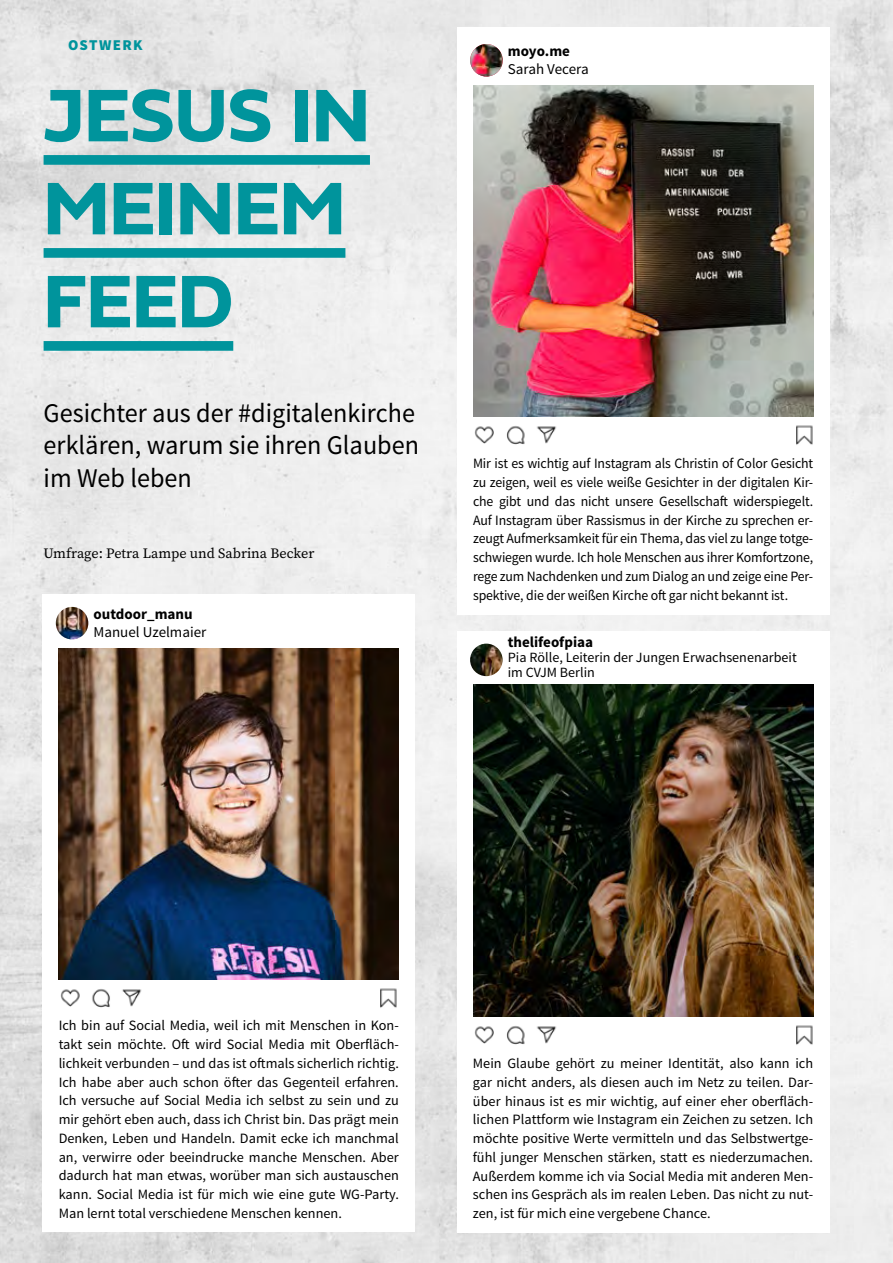
<style>
.page{position:relative;width:893px;height:1263px;background:#fff}
.page>*{position:absolute;margin:0;border:0;box-sizing:border-box;transform-origin:0 0}
.Region_Headline_1A{font:77.55px "Fieldwork Geo Bold";color:#00949c}
.Introtext{font:27px/32.4px "Source Sans Pro";color:#000}
.Autorenname{font:700 15px "Source Sans Pro";color:#000}
.Autorenname-2{font:15px "Source Sans Pro";color:#000}
.Kolumnentitel_Bezeic{font:900 15px "Source Sans Pro";letter-spacing:.085em;color:#00949c}
.Copytext{font:14.25px/18.8px "Source Sans Pro";color:#000;text-align:justify}
.Copytext-2{font:14.25px "Source Serif Pro";color:#000}
.Autorenname-3{font:14.1px/15px "Source Sans Pro";color:#000}
</style>
<div class="page">
<img style="left:0;top:0;width:893px;height:1263px">
<div style="left:44px;top:155px;width:326px;height:10px;background:#00949c"></div>
<div style="left:44px;top:248px;width:301px;height:10px;background:#00949c"></div>
<div style="left:44px;top:341px;width:189px;height:10px;background:#00949c"></div>
<div style="left:457px;top:631px;width:372px;height:602px;background:#fff"></div>
<img style="left:796px;top:1025px;width:17px;height:20px">
<img style="left:470px;top:644px;width:33px;height:32px;border-radius:16px">
<img style="left:474px;top:1026px;width:83px;height:19px">
<img style="left:473px;top:685px;width:340px;height:331px">
<div style="left:457px;top:27px;width:372px;height:587px;background:#fff"></div>
<img style="left:470px;top:44px;width:33px;height:33px;border-radius:16px">
<img style="left:474px;top:426px;width:83px;height:19px">
<img style="left:473px;top:85px;width:340px;height:332px">
<img style="left:796px;top:425px;width:17px;height:20px">
<div style="left:43px;top:594px;width:372px;height:638px;background:#fff"></div>
<img style="left:56px;top:607px;width:32px;height:32px;border-radius:16px">
<img style="left:60px;top:989px;width:82px;height:19px">
<img style="left:59px;top:648px;width:340px;height:332px">
<img style="left:380px;top:988px;width:17px;height:20px">
<p class="Kolumnentitel_Bezeic" style="left:68px;top:35px;width:76px">OSTWERK</p>
<p class="Region_Headline_1A" style="left:44px;top:54px;width:328px">JESUS IN</p>
<p class="Region_Headline_1A" style="left:44px;top:147px;width:303px">MEINEM</p>
<p class="Region_Headline_1A" style="left:44px;top:240px;width:191px">FEED</p>
<p class="Introtext" style="left:44px;top:397px;width:377px">Gesichter aus der #digitalenkirche erklären, warum sie ihren Glauben im Web leben</p>
<p class="Copytext-2" style="left:43px;top:543px;width:272px">Umfrage: Petra Lampe und Sabrina Becker</p>
<p class="Autorenname" style="left:94px;top:604px;width:101px">outdoor_manu</p>
<p class="Autorenname-2" style="left:94px;top:623px;width:114px">Manuel Uzelmaier</p>
<p class="Autorenname" style="left:508px;top:42px;width:64px">moyo.me</p>
<p class="Autorenname-2" style="left:508px;top:60px;width:82px">Sarah Vecera</p>
<p class="Copytext" style="left:473px;top:455px;width:342px">Mir ist es wichtig auf Instagram als Christin of Color Gesicht zu zeigen, weil es viele weiße Gesichter in der digitalen Kir&shy;che gibt und das nicht unsere Gesellschaft widerspiegelt.<br>Auf Instagram über Rassismus in der Kirche zu sprechen er&shy;zeugt Aufmerksamkeit für ein Thema, das viel zu lange totge&shy;schwiegen wurde. Ich hole Menschen aus ihrer Komfortzone, rege zum Nachdenken und zum Dialog an und zeige eine Per&shy;spektive, die der weißen Kirche oft gar nicht bekannt ist.</p>
<p class="Autorenname" style="left:508px;top:632px;width:87px">thelifeofpiaa</p>
<p class="Autorenname-3" style="left:508px;top:650px;width:291px">Pia Rölle, Leiterin der Jungen Erwachsenenarbeit im CVJM Berlin</p>
<p class="Copytext" style="left:59px;top:1016px;width:342px">Ich bin auf Social Media, weil ich mit Menschen in Kon&shy;takt sein möchte. Oft wird Social Media mit Oberfläch&shy;lichkeit verbunden – und das ist oftmals sicherlich richtig.<br>Ich habe aber auch schon öfter das Gegenteil erfahren.<br>Ich versuche auf Social Media ich selbst zu sein und zu mir gehört eben auch, dass ich Christ bin. Das prägt mein Denken, Leben und Handeln. Damit ecke ich manchmal an, verwirre oder beeindrucke manche Menschen. Aber dadurch hat man etwas, worüber man sich austauschen kann. Social Media ist für mich wie eine gute WG-Party.<br>Man lernt total verschiedene Menschen kennen.</p>
<p class="Copytext" style="left:473px;top:1054px;width:342px">Mein Glaube gehört zu meiner Identität, also kann ich gar nicht anders, als diesen auch im Netz zu teilen. Dar&shy;über hinaus ist es mir wichtig, auf einer eher oberfläch&shy;lichen Plattform wie Instagram ein Zeichen zu setzen. Ich möchte positive Werte vermitteln und das Selbstwertge&shy;fühl junger Menschen stärken, statt es niederzumachen.<br>Außerdem komme ich via Social Media mit anderen Men&shy;schen ins Gespräch als im realen Leben. Das nicht zu nut&shy;zen, ist für mich eine vergebene Chance.</p>
</div>
